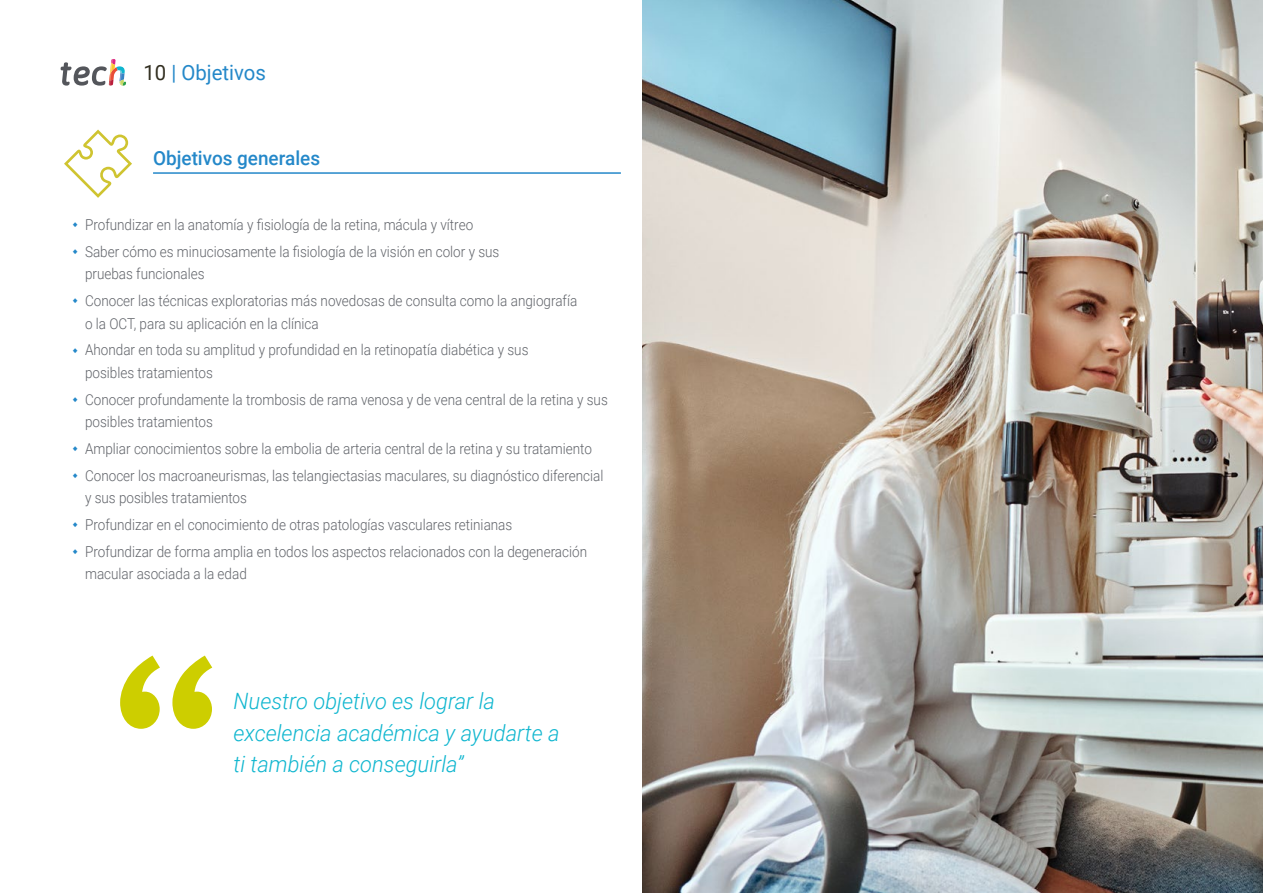
<style>
.page{position:relative;width:1263px;height:893px;background:#fff}
.page>*{position:absolute;margin:0;border:0;box-sizing:border-box;transform-origin:0 0}
.t1{font:italic 300 22.5px/31.5px "Roboto";color:#0fb6cf}
.t2{font:21px "Roboto";color:#2488c9}
.t3{font:500 19.5px "Roboto";color:#2488c9}
.t4{font:300 15px/26.7px "Roboto";color:#61646a;scale:.9 1}
.s1{color:#312e20}
</style>
<div class="page">
<hr style="left:153px;top:173px;width:468px;height:1px;background:#2488c9">
<svg style="left:64px;top:130px;width:68px;height:68px"></svg>
<svg style="left:120px;top:656px;width:92px;height:73px"></svg>
<svg style="left:61px;top:59px;width:65px;height:27px"></svg>
<img style="left:642px;top:0;width:621px;height:893px">
<h2 class="t2" style="left:144px;top:57px;width:124px"><span class="s1">10</span> | Objetivos</h2>
<h3 class="t3" style="left:153px;top:144px;width:169px">Objetivos generales</h3>
<p class="t4" style="left:85px;top:211px;width:462px">Profundizar en la anatomía y fisiología de la retina, mácula y vítreo<br>Saber cómo es minuciosamente la fisiología de la visión en color y sus</p>
<p class="t4" style="left:85px;top:260px;width:548px">pruebas funcionales<br>Conocer las técnicas exploratorias más novedosas de consulta como la angiografía</p>
<p class="t4" style="left:85px;top:309px;width:494px">o la OCT, para su aplicación en la clínica<br>Ahondar en toda su amplitud y profundidad en la retinopatía diabética y sus</p>
<p class="t4" style="left:85px;top:359px;width:582px">posibles tratamientos<br>Conocer profundamente la trombosis de rama venosa y de vena central de la retina y sus</p>
<p class="t4" style="left:85px;top:408px;width:577px">posibles tratamientos<br>Ampliar conocimientos sobre la embolia de arteria central de la retina y su tratamiento<br>Conocer los macroaneurismas, las telangiectasias maculares, su diagnóstico diferencial</p>
<p class="t4" style="left:85px;top:484px;width:559px">y sus posibles tratamientos<br>Profundizar en el conocimiento de otras patologías vasculares retinianas<br>Profundizar de forma amplia en todos los aspectos relacionados con la degeneración</p>
<p class="t4" style="left:85px;top:560px;width:181px">macular asociada a la edad</p>
<h1 class="t1" style="left:234px;top:684px;width:328px">Nuestro objetivo es lograr la excelencia académica y ayudarte a ti también a conseguirla”</h1>
</div>
